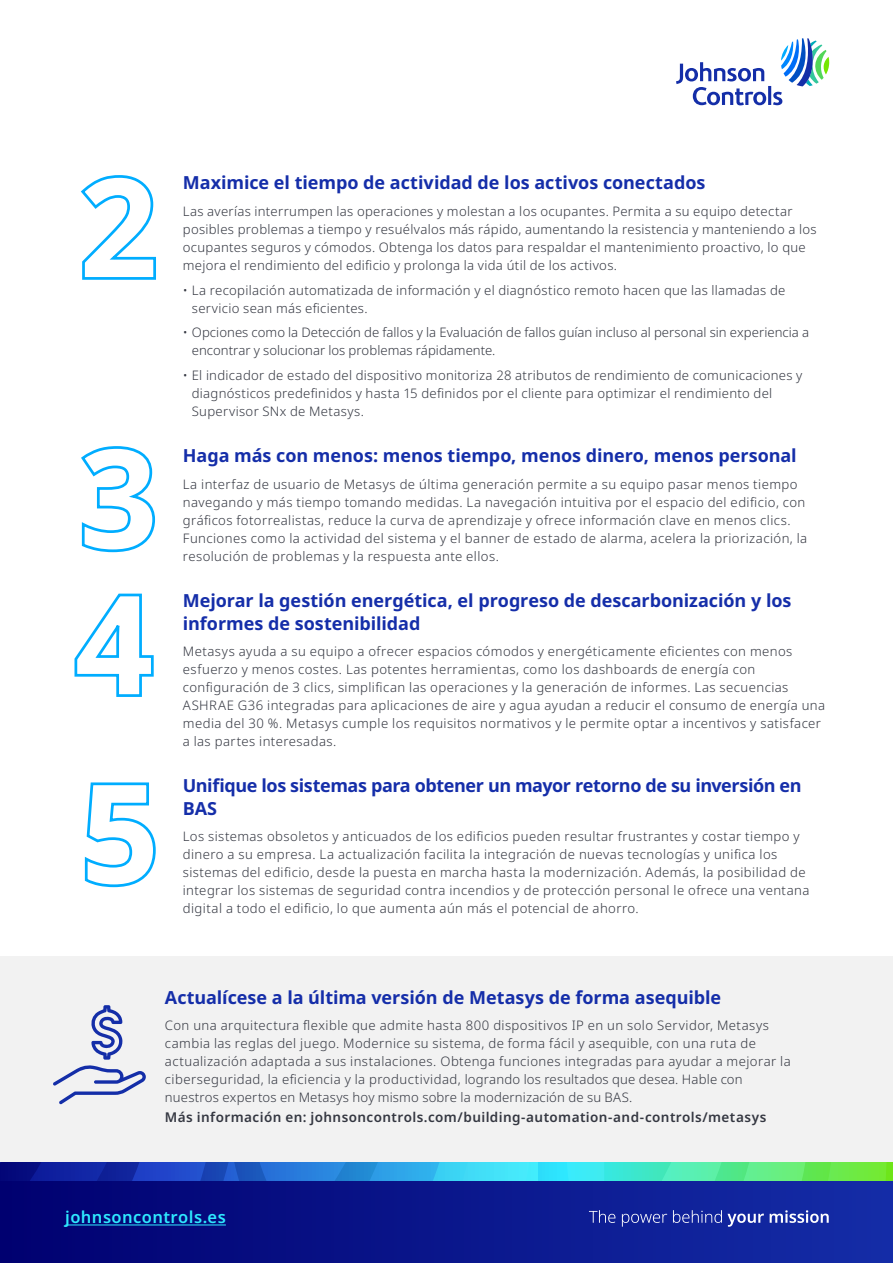
<style>
.page{position:relative;width:893px;height:1263px;background:#fff}
.page>*{position:absolute;margin:0;border:0;box-sizing:border-box;transform-origin:0 0}
.t1{font:700 18px/22.5px "Noto Sans";letter-spacing:-.005em;color:#152ea9}
.t2{font:700 18px/22.5px "Noto Sans";letter-spacing:-.025em;color:#152ea9}
.t3{font:600 16.5px "Noto Sans";letter-spacing:.025em;color:#2ee9ff}
.t4{font:600 13.5px "Noto Sans";letter-spacing:.03em;color:#343741}
.t5{font:300 13.2px/18px "Noto Sans";letter-spacing:.03em;color:#343741}
.t6{font:300 13.2px/18px "Noto Sans";letter-spacing:.005em;color:#343741}
</style>
<div class="page">
<div style="left:0;top:957px;width:893px;height:210px;background:#f2f2f2"></div>
<svg style="left:80px;top:175px;width:76px;height:105px"></svg>
<svg style="left:81px;top:446px;width:75px;height:107px"></svg>
<svg style="left:74px;top:593px;width:80px;height:104px"></svg>
<svg style="left:84px;top:782px;width:72px;height:106px"></svg>
<svg style="left:53px;top:1005px;width:93px;height:99px"></svg>
<svg style="left:676px;top:38px;width:153px;height:67px"></svg>
<div style="left:0;top:1176px;width:893px;height:87px;background:linear-gradient(to right,#000072,#1733a7)"></div>
<svg style="left:534px;top:1163px;width:359px;height:17px"></svg>
<svg style="left:0;top:1163px;width:534px;height:17px;background:#236fca"></svg>
<svg style="left:563px;top:1163px;width:41px;height:17px"></svg>
<svg style="left:642px;top:1163px;width:245px;height:17px;background:#5eeb7e"></svg>
<svg style="left:589px;top:1210px;width:26px;height:13px"></svg>
<svg style="left:622px;top:1214px;width:45px;height:12px"></svg>
<svg style="left:673px;top:1210px;width:91px;height:17px;background:#3c4cae"></svg>
<svg style="left:770px;top:1210px;width:59px;height:13px"></svg>
<hr style="left:65px;top:1224px;width:161px;height:1px;background:#2ee9ff">
<p class="t1" style="left:183px;top:172px;width:524px">Maximice el tiempo de actividad de los activos conectados</p>
<p class="t5" style="left:183px;top:202px;width:635px">Las averías interrumpen las operaciones y molestan a los ocupantes. Permita a su equipo detectar posibles problemas a tiempo y resuélvalos más rápido, aumentando la resistencia y manteniendo a los ocupantes seguros y cómodos. Obtenga los datos para respaldar el mantenimiento proactivo, lo que mejora el rendimiento del edificio y prolonga la vida útil de los activos.</p>
<p class="t5" style="left:192px;top:281px;width:595px;text-indent:-9px">• La recopilación automatizada de información y el diagnóstico remoto hacen que las llamadas de servicio sean más eficientes.</p>
<p class="t6" style="left:192px;top:324px;width:619px;text-indent:-9px">• Opciones como la Detección de fallos y la Evaluación de fallos guían incluso al personal sin experiencia a encontrar y solucionar los problemas rápidamente.</p>
<p class="t5" style="left:192px;top:367px;width:612px;text-indent:-9px">• El indicador de estado del dispositivo monitoriza 28 atributos de rendimiento de comunicaciones y diagnósticos predefinidos y hasta 15 definidos por el cliente para optimizar el rendimiento del<br>Supervisor SNx de Metasys.</p>
<p class="t1" style="left:183px;top:445px;width:615px">Haga más con menos: menos tiempo, menos dinero, menos personal</p>
<p class="t5" style="left:183px;top:475px;width:626px">La interfaz de usuario de Metasys de última generación permite a su equipo pasar menos tiempo navegando y más tiempo tomando medidas. La navegación intuitiva por el espacio del edificio, con gráficos fotorrealistas, reduce la curva de aprendizaje y ofrece información clave en menos clics.<br>Funciones como la actividad del sistema y el banner de estado de alarma, acelera la priorización, la resolución de problemas y la respuesta ante ellos.</p>
<p class="t1" style="left:183px;top:590px;width:610px">Mejorar la gestión energética, el progreso de descarbonización y los informes de sostenibilidad</p>
<p class="t5" style="left:183px;top:643px;width:644px">Metasys ayuda a su equipo a ofrecer espacios cómodos y energéticamente eficientes con menos esfuerzo y menos costes. Las potentes herramientas, como los dashboards de energía con configuración de 3 clics, simplifican las operaciones y la generación de informes. Las secuencias ASHRAE G36 integradas para aplicaciones de aire y agua ayudan a reducir el consumo de energía una media del 30 %. Metasys cumple los requisitos normativos y le permite optar a incentivos y satisfacer a las partes interesadas.</p>
<p class="t2" style="left:183px;top:775px;width:620px">Unifique los sistemas para obtener un mayor retorno de su inversión en<br>BAS</p>
<p class="t5" style="left:183px;top:828px;width:628px">Los sistemas obsoletos y anticuados de los edificios pueden resultar frustrantes y costar tiempo y dinero a su empresa. La actualización facilita la integración de nuevas tecnologías y unifica los sistemas del edificio, desde la puesta en marcha hasta la modernización. Además, la posibilidad de integrar los sistemas de seguridad contra incendios y de protección personal le ofrece una ventana digital a todo el edificio, lo que aumenta aún más el potencial de ahorro.</p>
<p class="t1" style="left:165px;top:986px;width:558px">Actualícese a la última versión de Metasys de forma asequible</p>
<p class="t5" style="left:165px;top:1017px;width:627px">Con una arquitectura flexible que admite hasta 800 dispositivos IP en un solo Servidor, Metasys cambia las reglas del juego. Modernice su sistema, de forma fácil y asequible, con una ruta de actualización adaptada a sus instalaciones. Obtenga funciones integradas para ayudar a mejorar la ciberseguridad, la eficiencia y la productividad, logrando los resultados que desea. Hable con nuestros expertos en Metasys hoy mismo sobre la modernización de su BAS.</p>
<p class="t4" style="left:165px;top:1107px;width:603px">Más información en: johnsoncontrols.com/building-automation-and-controls/metasys</p>
<p class="t3" style="left:65px;top:1206px;width:162px">johnsoncontrols.es</p>
</div>
